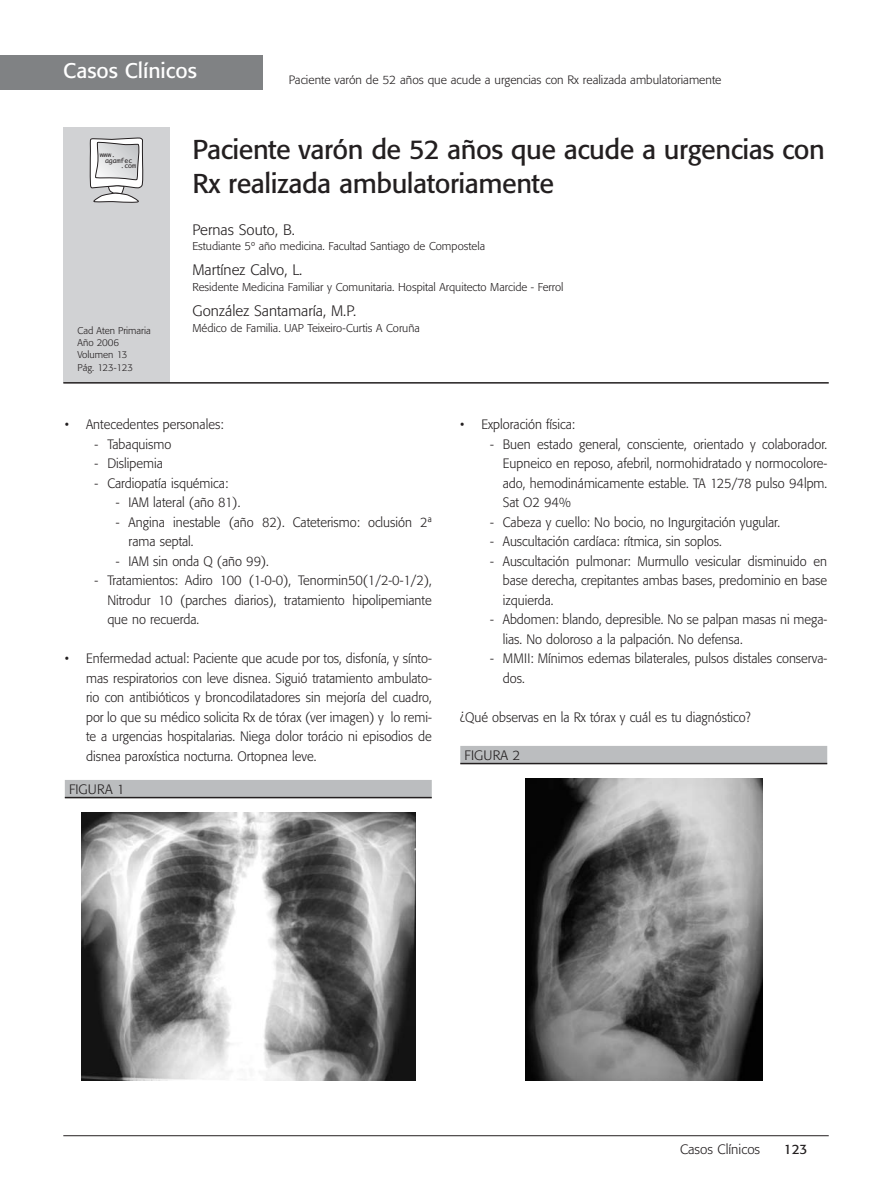
<style>
.page{position:relative;width:893px;height:1191px;background:#fff}
.page>*{position:absolute;margin:0;border:0;box-sizing:border-box;transform-origin:0 0}
.t1{font:27px/33.9px "Formata";letter-spacing:-.02em;color:#231f20}
.t2{font:21px "Formata";color:#fff}
.t3{font:300 15px "Formata";color:#231f20}
.t4{font:300 13.5px/19.5px "Formata";color:#231f20;text-align:justify;scale:.95 1}
.t5{font:300 13.5px "Formata";color:#231f20}
.t6{font:13.5px "Formata";color:#231f20}
.t7{font:300 12px "Formata";color:#231f20}
.t8{font:300 11.25px "Formata";color:#231f20}
.t9{font:300 9.75px/12px "Formata";color:#231f20}
.t10{font:6.45px "Monaco";color:#231f20}
</style>
<div class="page">
<div style="left:0;top:55px;width:263px;height:34px;background:#808284"></div>
<div style="left:63px;top:128px;width:107px;height:255px;background:#d1d2d4"></div>
<hr style="left:63px;top:382px;width:766px;height:1px;background:#231f20">
<hr style="left:63px;top:1135px;width:766px;height:1px;background:#231f20">
<div style="left:65px;top:780px;width:367px;height:18px;background:#bbbdbf"></div>
<hr style="left:65px;top:797px;width:367px;height:1px;background:#231f20">
<img style="left:81px;top:812px;width:335px;height:268px">
<div style="left:460px;top:746px;width:367px;height:18px;background:#bbbdbf"></div>
<hr style="left:460px;top:763px;width:367px;height:1px;background:#231f20">
<img style="left:525px;top:778px;width:238px;height:302px">
<svg style="left:90px;top:138px;width:53px;height:65px"></svg>
<h2 class="t2" style="left:63px;top:62px;width:135px">Casos Clínicos</h2>
<p class="t7" style="left:289px;top:75px;width:434px">Paciente varón de 52 años que acude a urgencias con Rx realizada ambulatoriamente</p>
<p class="t10" style="left:100px;top:151px;width:17px">www.</p>
<p class="t10" style="left:105px;top:157px;width:29px">agamfec</p>
<p class="t10" style="left:120px;top:162px;width:17px">.com</p>
<p class="t9" style="left:78px;top:326px;width:75px">Cad Aten Primaria<br>Año 2006<br>Volumen 13<br>Pág. 123-123</p>
<h1 class="t1" style="left:192px;top:135px;width:634px">Paciente varón de 52 años que acude a urgencias con<br>Rx realizada ambulatoriamente</h1>
<p class="t3" style="left:192px;top:222px;width:104px">Pernas Souto, B.</p>
<p class="t8" style="left:192px;top:241px;width:294px">Estudiante 5º año medicina. Facultad Santiago de Compostela</p>
<p class="t3" style="left:192px;top:263px;width:111px">Martínez Calvo, L.</p>
<p class="t8" style="left:192px;top:282px;width:373px">Residente Medicina Familiar y Comunitaria. Hospital Arquitecto Marcide - Ferrol</p>
<p class="t3" style="left:192px;top:304px;width:166px">González Santamaría, M.P.</p>
<p class="t8" style="left:192px;top:323px;width:229px">Médico de Familia. UAP Teixeiro-Curtis A Coruña</p>
<p class="t4" style="left:65px;top:415px;width:169px">• Antecedentes personales:</p>
<p class="t4" style="left:95px;top:435px;width:82px">- Tabaquismo</p>
<p class="t4" style="left:95px;top:454px;width:73px">- Dislipemia</p>
<p class="t4" style="left:95px;top:474px;width:142px">- Cardiopatía isquémica:</p>
<p class="t4" style="left:116px;top:493px;width:133px">- IAM lateral (año 81).</p>
<p class="t4" style="left:129px;top:513px;width:321px;text-indent:-13px">- Angina inestable (año 82). Cateterismo: oclusión 2ª rama septal.</p>
<p class="t4" style="left:116px;top:552px;width:163px">- IAM sin onda Q (año 99).</p>
<p class="t4" style="left:107px;top:571px;width:343px;text-indent:-13px">- Tratamientos: Adiro 100 (1-0-0), Tenormin50(1/2-0-1/2), Nitrodur 10 (parches diarios), tratamiento hipolipemiante que no recuerda.</p>
<p class="t4" style="left:86px;top:649px;width:365px;text-indent:-21px">• Enfermedad actual: Paciente que acude por tos, disfonía, y sínto&shy;mas respiratorios con leve disnea. Siguió tratamiento ambulato&shy;rio con antibióticos y broncodilatadores sin mejoría del cuadro, por lo que su médico solicita Rx de tórax (ver imagen) y lo remi&shy;te a urgencias hospitalarias. Niega dolor torácio ni episodios de disnea paroxística nocturna. Ortopnea leve.</p>
<p class="t5" style="left:69px;top:783px;width:57px">FIGURA 1</p>
<p class="t4" style="left:460px;top:415px;width:122px">• Exploración física:</p>
<p class="t4" style="left:503px;top:435px;width:343px;text-indent:-13px">- Buen estado general, consciente, orientado y colaborador.<br>Eupneico en reposo, afebril, normohidratado y normocolore&shy;ado, hemodinámicamente estable. TA 125/78 pulso 94lpm.<br>Sat O2 94%</p>
<p class="t4" style="left:490px;top:513px;width:307px">- Cabeza y cuello: No bocio, no Ingurgitación yugular.</p>
<p class="t4" style="left:490px;top:532px;width:245px">- Auscultación cardíaca: rítmica, sin soplos.</p>
<p class="t4" style="left:503px;top:552px;width:343px;text-indent:-13px">- Auscultación pulmonar: Murmullo vesicular disminuido en base derecha, crepitantes ambas bases, predominio en base izquierda.</p>
<p class="t4" style="left:503px;top:610px;width:343px;text-indent:-13px">- Abdomen: blando, depresible. No se palpan masas ni mega&shy;lias. No doloroso a la palpación. No defensa.</p>
<p class="t4" style="left:503px;top:649px;width:343px;text-indent:-13px">- MMII: Mínimos edemas bilaterales, pulsos distales conserva&shy;dos.</p>
<p class="t4" style="left:460px;top:708px;width:307px">¿Qué observas en la Rx tórax y cuál es tu diagnóstico?</p>
<p class="t5" style="left:465px;top:749px;width:57px">FIGURA 2</p>
<p class="t5" style="left:680px;top:1142px;width:82px">Casos Clínicos</p>
<p class="t6" style="left:784px;top:1142px;width:25px">123</p>
</div>
